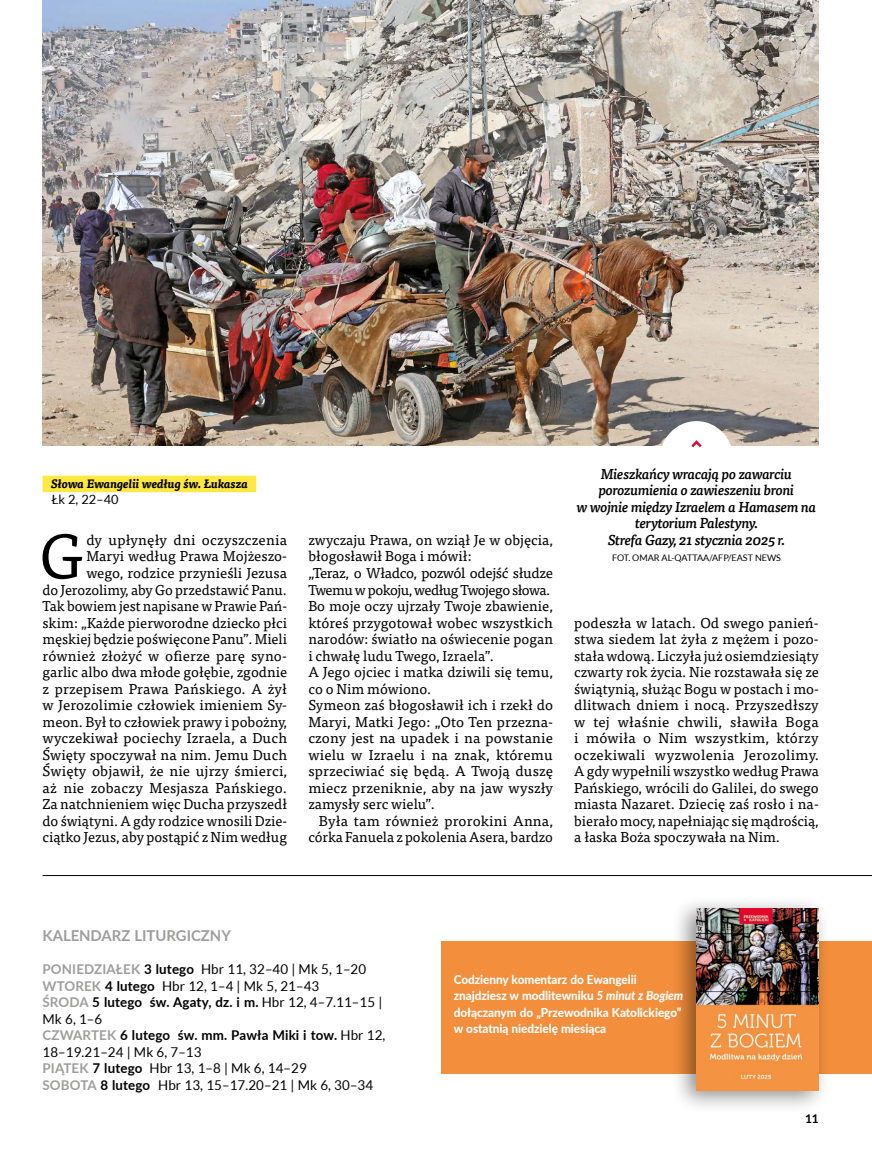
<style>
.page{position:relative;width:872px;height:1149px;background:#fff}
.page>*{position:absolute;margin:0;border:0;box-sizing:border-box;transform-origin:0 0}
.t1{font:61.8px "Tisa Pro";color:#000}
.t2{font:700 15px "Lato";color:#9d9d9c}
.t3{font:14.25px/16.5px "Tisa Pro";color:#000;text-align:right}
.t4{font:italic 500 14.25px/16.5px "Tisa Pro";letter-spacing:-.025em;color:#000;text-align:center}
.t5{font:13.5px/16.5px "Lato";letter-spacing:.01em;color:#000}
.t6{font:12.75px "Lato";color:#000}
.t7{font:800 12.3px/16.5px "Lato";letter-spacing:-.005em;color:#fff;scale:.96 1}
.t8{font:italic 700 12px "Tisa Pro";color:#000}
.t9{font:700 12px "Lato";color:#000}
.t10{font:9px "Lato";color:#000}
.s1{font-weight:700;color:#9d9d9c}
.s2{font-weight:700}
.s3{font-style:italic}
</style>
<div class="page">
<div style="left:43px;top:475px;width:213px;height:17px;background:#ffe843"></div>
<hr style="left:43px;top:875px;width:829px;height:1px;background:#000">
<div style="left:441px;top:940px;width:431px;height:133px;background:#f28e3c"></div>
<div style="left:670px;top:894px;width:160px;height:219px;background:#000;opacity:.45"></div>
<img style="left:696px;top:908px;width:123px;height:182px">
<img style="left:43px;top:0;width:776px;height:445px">
<div style="left:659px;top:421px;width:74px;height:78px;background:#fff;border-radius:50%"></div>
<svg style="left:691px;top:440px;width:10px;height:7px"></svg>
<p class="t8" style="left:51px;top:473px;width:199px">Słowa Ewangelii według św. Łukasza</p>
<p class="t6" style="left:51px;top:492px;width:69px">Łk 2, 22–40</p>
<h1 class="t1" style="left:40px;top:510px;width:45px">G</h1>
<p class="t3" style="left:43px;top:530px;width:246px">dy upłynęły dni oczyszczenia<br>Maryi według Prawa Mojżeszo-<br>wego, rodzice przynieśli Jezusa<br>do Jerozolimy, aby Go przedstawić Panu.<br>Tak bowiem jest napisane w Prawie Pań&shy;skim: „Każde pierworodne dziecko płci męskiej będzie poświęcone Panu”. Mieli również złożyć w ofierze parę syno&shy;garlic albo dwa młode gołębie, zgodnie z przepisem Prawa Pańskiego. A żył w Jerozolimie człowiek imieniem Sy&shy;meon. Był to człowiek prawy i pobożny, wyczekiwał pociechy Izraela, a Duch Święty spoczywał na nim. Jemu Duch Święty objawił, że nie ujrzy śmierci, aż nie zobaczy Mesjasza Pańskiego.<br>Za natchnieniem więc Ducha przyszedł do świątyni. A gdy rodzice wnosili Dzie&shy;ciątko Jezus, aby postąpić z Nim według</p>
<p class="t3" style="left:308px;top:530px;width:246px;text-align:left">zwyczaju Prawa, on wziął Je w objęcia, błogosławił Boga i mówił:<br>„Teraz, o Władco, pozwól odejść słudze Twemu w pokoju, według Twojego słowa.<br>Bo moje oczy ujrzały Twoje zbawienie, któreś przygotował wobec wszystkich narodów: światło na oświecenie pogan i chwałę ludu Twego, Izraela”.<br>A Jego ojciec i matka dziwili się temu, co o Nim mówiono.<br>Symeon zaś błogosławił ich i rzekł do Maryi, Matki Jego: „Oto Ten przezna&shy;czony jest na upadek i na powstanie wielu w Izraelu i na znak, któremu sprzeciwiać się będą. A Twoją duszę miecz przeniknie, aby na jaw wyszły zamysły serc wielu”.</p>
<p class="t3" style="left:308px;top:811px;width:246px">Była tam również prorokini Anna, córka Fanuela z pokolenia Asera, bardzo</p>
<p class="t4" style="left:577px;top:464px;width:241px">Mieszkańcy wracają po zawarciu porozumienia o zawieszeniu broni<br>w wojnie między Izraelem a Hamasem na terytorium Palestyny.<br>Strefa Gazy, 21 stycznia 2025 r.</p>
<p class="t10" style="left:612px;top:553px;width:170px">FOT. OMAR AL-QATTAA/AFP/EAST NEWS</p>
<p class="t3" style="left:574px;top:613px;width:246px;text-align:justify">podeszła w latach. Od swego panień&shy;stwa siedem lat żyła z mężem i pozo&shy;stała wdową. Liczyła już osiemdziesiąty czwarty rok życia. Nie rozstawała się ze świątynią, służąc Bogu w postach i mo&shy;dlitwach dniem i nocą. Przyszedłszy w tej właśnie chwili, sławiła Boga i mówiła o Nim wszystkim, którzy oczekiwali wyzwolenia Jerozolimy.<br>A gdy wypełnili wszystko według Prawa Pańskiego, wrócili do Galilei, do swego miasta Nazaret. Dziecię zaś rosło i na&shy;bierało mocy, napełniając się mądrością, a łaska Boża spoczywała na Nim.</p>
<p class="t2" style="left:43px;top:924px;width:190px">KALENDARZ LITURGICZNY</p>
<p class="t5" style="left:43px;top:960px;width:344px"><span class="s1">PONIEDZIAŁEK</span> <span class="s2">3 lutego</span> Hbr 11, 32–40 | Mk 5, 1–20<br><span class="s1">WTOREK</span> <span class="s2">4 lutego</span> Hbr 12, 1–4 | Mk 5, 21–43<br><span class="s1">ŚRODA</span> <span class="s2">5 lutego św. Agaty, dz. i m.</span> Hbr 12, 4–7.11–15 | Mk 6, 1–6<br><span class="s1">CZWARTEK</span> <span class="s2">6 lutego św. mm. Pawła Miki i tow.</span> Hbr 12, 18–19.21–24 | Mk 6, 7–13<br><span class="s1">PIĄTEK</span> <span class="s2">7 lutego</span> Hbr 13, 1–8 | Mk 6, 14–29<br><span class="s1">SOBOTA</span> <span class="s2">8 lutego</span> Hbr 13, 15–17.20–21 | Mk 6, 30–34</p>
<p class="t7" style="left:454px;top:970px;width:240px">Codzienny komentarz do Ewangelii znajdziesz w modlitewniku <span class="s3">5 minut z Bogiem </span>dołączanym do „Przewodnika Katolickiego” w ostatnią niedzielę miesiąca</p>
<p class="t9" style="left:805px;top:1109px;width:15px">11</p>
</div>
